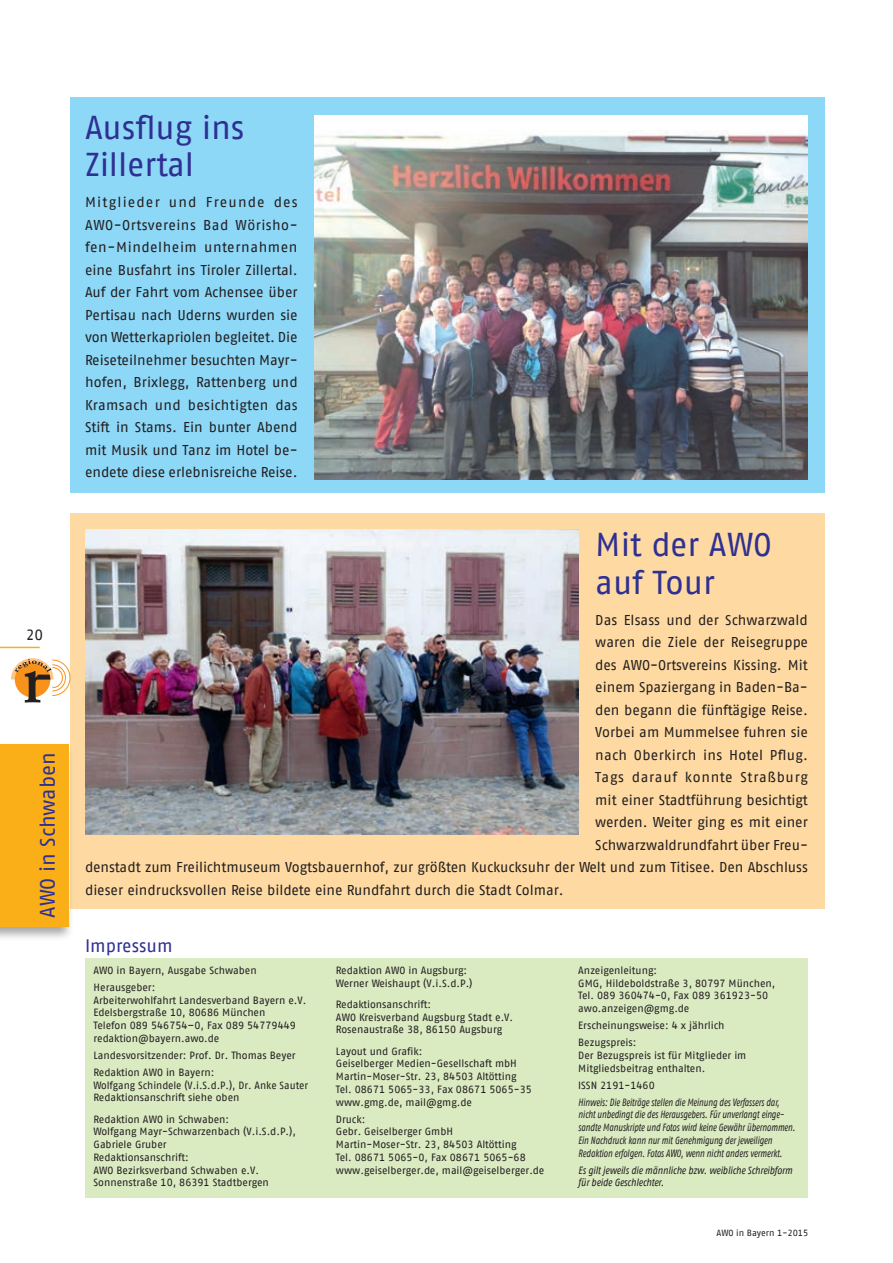
<style>
.page{position:relative;width:893px;height:1263px;background:#fff}
.page>*{position:absolute;margin:0;border:0;box-sizing:border-box;transform-origin:0 0}
.t1{font:33px/37.5px "AWO Fago Office";color:#2e3092}
.t2{font:21px "AWO Fago Office";color:#2e3092}
.t3{font:18px "AWO Fago Office";letter-spacing:-.005em;color:#2e3092}
.t4{font:15px "AWO Fago Office";color:#231f20}
.t5{font:14.25px/22.5px "AWO Fago Office";color:#231f20;text-align:justify}
.t6{font:14.25px "AWO Fago Office";letter-spacing:.02em;color:#231f20}
.t7{font:14.25px "AWO Fago Office";letter-spacing:.05em;color:#231f20}
.t8{font:10.5px/12.8px "AWO Fago Office";color:#231f20}
.t9{font:italic 10.5px/12.8px "AWO Fago Cond";color:#231f20;scale:.88 1}
.t10{font:italic 10.5px/12.8px "AWO Fago Cond";color:#231f20}
.t11{font:9px "AWO Fago Office";color:#231f20}
</style>
<div class="page">
<div style="left:70px;top:98px;width:755px;height:395px;background:#8dd7f7"></div>
<div style="left:70px;top:513px;width:755px;height:396px;background:#fedaa2"></div>
<hr style="left:0;top:647px;width:40px;height:1px;background:#faaf18">
<svg style="left:11px;top:658px;width:59px;height:44px"></svg>
<div style="left:85px;top:958px;width:723px;height:239px;background:#daeac1"></div>
<img style="left:315px;top:115px;width:493px;height:364px">
<img style="left:85px;top:530px;width:493px;height:304px">
<div style="left:0;top:741px;width:74px;height:200px;background:#231f20;opacity:.4"></div>
<div style="left:0;top:744px;width:68px;height:182px;background:#faaf18"></div>
<h3 class="t4" style="left:26px;top:626px;width:19px">20</h3>
<h2 class="t2" style="left:36px;top:918px;width:167px;rotate:-90deg">AWO in Schwaben</h2>
<h1 class="t1" style="left:85px;top:108px;width:161px">Ausflug ins<br>Zillertal</h1>
<p class="t5" style="left:85px;top:191px;width:214px">Mitglieder und Freunde des AWO-Ortsvereins Bad Wörisho&shy;fen-Mindelheim unternahmen eine Busfahrt ins Tiroler Zillertal.<br>Auf der Fahrt vom Achensee über Pertisau nach Uderns wurden sie von Wetterkapriolen begleitet. Die Reiseteilnehmer besuchten Mayr&shy;hofen, Brixlegg, Rattenberg und Kramsach und besichtigten das Stift in Stams. Ein bunter Abend mit Musik und Tanz im Hotel be&shy;endete diese erlebnisreiche Reise.</p>
<h1 class="t1" style="left:595px;top:526px;width:178px">Mit der AWO auf Tour</h1>
<h3 class="t5" style="left:595px;top:608px;width:214px">Das Elsass und der Schwarzwald</h3>
<h3 class="t5" style="left:595px;top:631px;width:214px">waren die Ziele der Reisegruppe</h3>
<h3 class="t5" style="left:595px;top:653px;width:214px">des AWO-Ortsvereins Kissing. Mit</h3>
<h3 class="t5" style="left:595px;top:676px;width:214px">einem Spaziergang in Baden-Ba-</h3>
<h3 class="t5" style="left:595px;top:698px;width:214px">den begann die fünftägige Reise.</h3>
<h3 class="t5" style="left:595px;top:721px;width:214px">Vorbei am Mummelsee fuhren sie</h3>
<h3 class="t6" style="left:595px;top:747px;width:214px">nach Oberkirch ins Hotel Pflug.</h3>
<h3 class="t7" style="left:595px;top:769px;width:214px">Tags darauf konnte Straßburg</h3>
<h3 class="t5" style="left:595px;top:788px;width:214px">mit einer Stadtführung besichtigt</h3>
<h3 class="t5" style="left:595px;top:811px;width:214px">werden. Weiter ging es mit einer</h3>
<h3 class="t5" style="left:595px;top:833px;width:214px">Schwarzwaldrundfahrt über Freu-</h3>
<h3 class="t5" style="left:85px;top:856px;width:724px">denstadt zum Freilichtmuseum Vogtsbauernhof, zur größten Kuckucksuhr der Welt und zum Titisee. Den Abschluss</h3>
<h3 class="t5" style="left:85px;top:878px;width:480px">dieser eindrucksvollen Reise bildete eine Rundfahrt durch die Stadt Colmar.</h3>
<h3 class="t3" style="left:85px;top:935px;width:89px">Impressum</h3>
<p class="t8" style="left:94px;top:961px;width:165px;line-height:17px">AWO in Bayern, Ausgabe Schwaben<br>Herausgeber:</p>
<p class="t8" style="left:94px;top:993px;width:214px">Arbeiterwohlfahrt Landesverband Bayern e.V.<br>Edelsbergstraße 10, 80686 München<br>Telefon 089 546754–0, Fax 089 54779449 redaktion@bayern.awo.de</p>
<p class="t8" style="left:94px;top:1046px;width:204px;line-height:17px">Landesvorsitzender: Prof. Dr. Thomas Beyer<br>Redaktion AWO in Bayern:</p>
<p class="t8" style="left:94px;top:1078px;width:216px">Wolfgang Schindele (V.i.S.d.P.), Dr. Anke Sauter<br>Redaktionsanschrift siehe oben</p>
<p class="t8" style="left:94px;top:1112px;width:204px">Redaktion AWO in Schwaben:<br>Wolfgang Mayr-Schwarzenbach (V.i.S.d.P.),<br>Gabriele Gruber<br>Redaktionsanschrift:<br>AWO Bezirksverband Schwaben e.V.<br>Sonnenstraße 10, 86391 Stadtbergen</p>
<p class="t8" style="left:336px;top:964px;width:138px">Redaktion AWO in Augsburg:<br>Werner Weishaupt (V.i.S.d.P.)</p>
<p class="t8" style="left:336px;top:998px;width:179px">Redaktionsanschrift:<br>AWO Kreisverband Augsburg Stadt e.V.<br>Rosenaustraße 38, 86150 Augsburg</p>
<p class="t8" style="left:336px;top:1044px;width:197px">Layout und Grafik:<br>Geiselberger Medien-Gesellschaft mbH<br>Martin-Moser-Str. 23, 84503 Altötting<br>Tel. 08671 5065-33, Fax 08671 5065-35 www.gmg.de, mail@gmg.de</p>
<p class="t8" style="left:336px;top:1112px;width:210px">Druck:<br>Gebr. Geiselberger GmbH<br>Martin-Moser-Str. 23, 84503 Altötting<br>Tel. 08671 5065-0, Fax 08671 5065-68 www.geiselberger.de, mail@geiselberger.de</p>
<p class="t8" style="left:578px;top:964px;width:198px">Anzeigenleitung:<br>GMG, Hildeboldstraße 3, 80797 München,<br>Tel. 089 360474-0, Fax 089 361923-50 awo.anzeigen@gmg.de</p>
<p class="t8" style="left:578px;top:1017px;width:148px;line-height:17px">Erscheinungsweise: 4 x jährlich<br>Bezugspreis:</p>
<p class="t8" style="left:578px;top:1049px;width:169px">Der Bezugspreis ist für Mitglieder im<br>Mitgliedsbeitrag enthalten.</p>
<p class="t8" style="left:578px;top:1078px;width:78px">ISSN 2191-1460</p>
<p class="t9" style="left:578px;top:1095px;width:248px">Hinweis: Die Beiträge stellen die Meinung des Verfassers dar, nicht unbedingt die des Herausgebers. Für unverlangt einge&shy;sandte Manuskripte und Fotos wird keine Gewähr übernommen.<br>Ein Nachdruck kann nur mit Genehmigung der jeweiligen Redaktion erfolgen. Fotos AWO, wenn nicht anders vermerkt.</p>
<p class="t10" style="left:578px;top:1163px;width:215px">Es gilt jeweils die männliche bzw. weibliche Schreibform für beide Geschlechter.</p>
<p class="t11" style="left:716px;top:1228px;width:93px">AWO in Bayern 1-2015</p>
</div>
